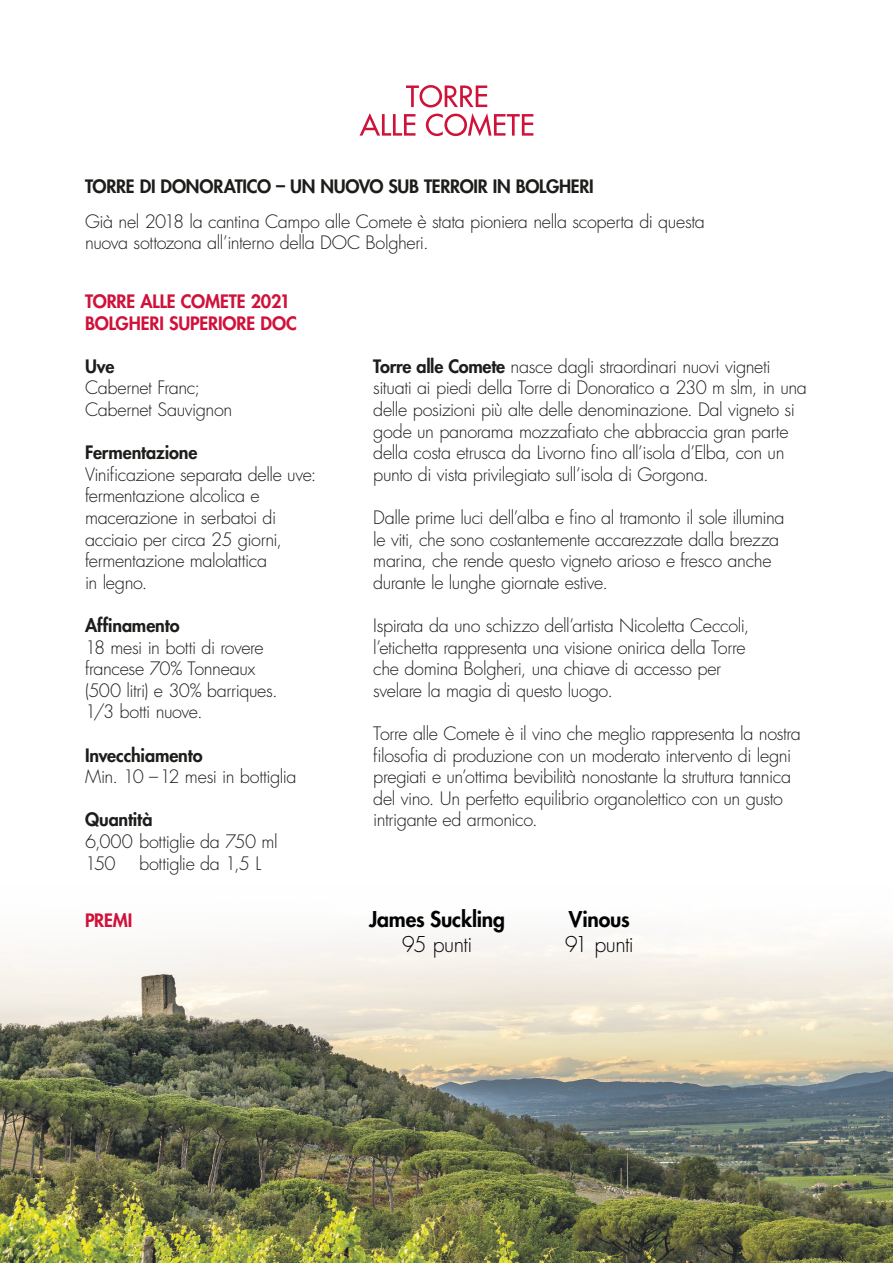
<style>
.page{position:relative;width:893px;height:1263px;background:#fff}
.page>*{position:absolute;margin:0;border:0;box-sizing:border-box;transform-origin:0 0}
.t1{font:300 21.15px/25.3px "Futura Std";letter-spacing:-.025em;color:#020203}
.t2{font:800 21.15px "Futura Std";letter-spacing:-.005em;color:#020203}
.t3{font:300 18px/21.6px "Futura Std";letter-spacing:-.025em;color:#1d1d1b}
.t4{font:800 18px "Futura Std";letter-spacing:-.015em;color:#1d1d1b}
.t5{font:800 18px/21.6px "Futura Std";letter-spacing:-.005em;color:#d0113a}
.s1{font-weight:800}
</style>
<div class="page">
<img style="left:0;top:936px;width:893px;height:327px">
<svg style="left:406px;top:85px;width:81px;height:22px"></svg>
<svg style="left:360px;top:113px;width:55px;height:23px"></svg>
<svg style="left:426px;top:113px;width:107px;height:23px"></svg>
<p class="t4" style="left:85px;top:175px;width:510px">TORRE DI DONORATICO – UN NUOVO SUB TERROIR IN BOLGHERI</p>
<p class="t3" style="left:85px;top:211px;width:621px">Già nel 2018 la cantina Campo alle Comete è stata pioniera nella scoperta di questa nuova sottozona all’interno della DOC Bolgheri.</p>
<p class="t5" style="left:85px;top:290px;width:213px">TORRE ALLE COMETE 2021<br>BOLGHERI SUPERIORE DOC</p>
<p class="t3" style="left:85px;top:356px;width:149px"><span class="s1">Uve<br></span>Cabernet Franc;<br>Cabernet Sauvignon</p>
<p class="t3" style="left:85px;top:442px;width:233px"><span class="s1">Fermentazione<br></span>Vinificazione separata delle uve: fermentazione alcolica e macerazione in serbatoi di acciaio per circa 25 giorni, fermentazione malolattica<br>in legno.</p>
<p class="t3" style="left:85px;top:615px;width:194px"><span class="s1">Affinamento<br></span>18 mesi in botti di rovere francese 70% Tonneaux (500 litri) e 30% barriques.<br>1/3 botti nuove.</p>
<p class="t3" style="left:85px;top:745px;width:213px"><span class="s1">Invecchiamento<br></span>Min. 10 – 12 mesi in bottiglia</p>
<p class="t3" style="left:85px;top:809px;width:194px"><span class="s1">Quantità<br></span>6,000 bottiglie da 750 ml<br>150</p>
<p class="t3" style="left:139px;top:853px;width:124px">bottiglie da 1,5 L</p>
<p class="t5" style="left:85px;top:909px;width:49px">PREMI</p>
<p class="t3" style="left:373px;top:356px;width:435px"><span class="s1">Torre alle Comete</span> nasce dagli straordinari nuovi vigneti situati ai piedi della Torre di Donoratico a 230 m slm, in una delle posizioni più alte delle denominazione. Dal vigneto si gode un panorama mozzafiato che abbraccia gran parte della costa etrusca da Livorno fino all’isola d’Elba, con un punto di vista privilegiato sull’isola di Gorgona.</p>
<p class="t3" style="left:373px;top:507px;width:413px">Dalle prime luci dell’alba e fino al tramonto il sole illumina le viti, che sono costantemente accarezzate dalla brezza marina, che rende questo vigneto arioso e fresco anche durante le lunghe giornate estive.</p>
<p class="t3" style="left:373px;top:615px;width:378px">Ispirata da uno schizzo dell’artista Nicoletta Ceccoli, l’etichetta rappresenta una visione onirica della Torre che domina Bolgheri, una chiave di accesso per svelare la magia di questo luogo.</p>
<p class="t3" style="left:373px;top:723px;width:429px">Torre alle Comete è il vino che meglio rappresenta la nostra filosofia di produzione con un moderato intervento di legni pregiati e un’ottima bevibilità nonostante la struttura tannica del vino. Un perfetto equilibrio organolettico con un gusto intrigante ed armonico.</p>
<p class="t2" style="left:369px;top:906px;width:138px">James Suckling</p>
<p class="t1" style="left:402px;top:933px;width:72px">95 punti</p>
<p class="t1" style="left:565px;top:907px;width:71px"><span class="s1">Vinous<br></span>91 punti</p>
</div>
